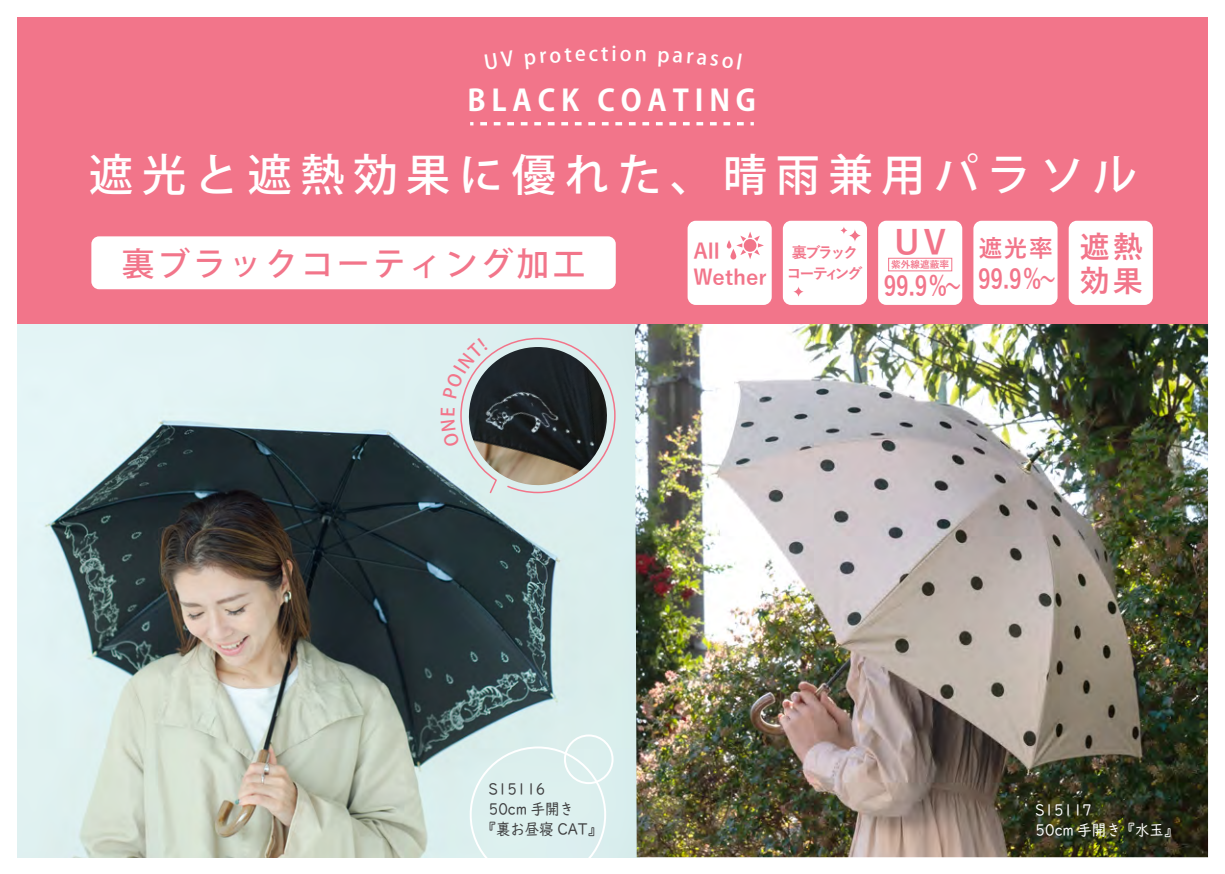
<style>
.page{position:relative;width:1225px;height:874px;background:#fff}
.page>*{position:absolute;margin:0;border:0;box-sizing:border-box;transform-origin:0 0}
.t1{font:500 44px "Koz Go Pr 6 N";letter-spacing:.2em;color:#fff}
.t2{font:700 33.4px "Yu Gothic";color:#f2758a}
.t3{font:500 32.6px "Koz Go Pr 6 N";letter-spacing:.1em;color:#f2758a}
.t4{font:700 30px/34.4px "Yu Gothic";color:#f2758a}
.t5{font:700 29.2px "Koz Go Pr 6 N";letter-spacing:.2em;color:#fff}
.t6{font:700 27.2px "Yu Gothic";color:#f2758a;scale:.8 1}
.t7{font:700 23.8px "Yu Gothic";color:#f2758a}
.t8{font:700 21px/25.8px "Yu Gothic";color:#f2758a}
.t9{font:500 20px "Koz Go Pr 6 N";color:#fff}
.t10{font:16px "UD Digi Kyokasho NP R";color:#3e3e3f;scale:.9 1}
.t11{font:16px/20.2px "UD Digi Kyokasho NP R";color:#fff;scale:.9 1}
.t12{font:700 15.2px/21.2px "Yu Gothic";letter-spacing:-.17em;color:#f2758a;text-align:center}
.t13{font:700 9.8px "Yu Gothic";color:#f2758a}
</style>
<div class="page">
<img style="left:17px;top:324px;width:618px;height:532px">
<img style="left:635px;top:324px;width:573px;height:532px">
<div style="left:17px;top:17px;width:1191px;height:307px;background:#f2758a"></div>
<div style="left:91px;top:236px;width:525px;height:53px;background:#fff;border-radius:8px"></div>
<svg style="left:480px;top:122px;width:274px;height:3px"></svg>
<div style="left:878px;top:220px;width:84px;height:85px;background:#fff;border-radius:8px"></div>
<div style="left:888px;top:258px;width:64px;height:13px;border:1px solid #f2758a"></div>
<div style="left:687px;top:221px;width:84px;height:84px;background:#fff;border-radius:8px"></div>
<svg style="left:736px;top:232px;width:28px;height:27px"></svg>
<svg style="left:730px;top:248px;width:6px;height:11px"></svg>
<svg style="left:726px;top:240px;width:5px;height:8px"></svg>
<div style="left:783px;top:221px;width:84px;height:84px;background:#fff;border-radius:8px"></div>
<svg style="left:848px;top:229px;width:13px;height:13px"></svg>
<svg style="left:793px;top:286px;width:11px;height:11px"></svg>
<svg style="left:840px;top:226px;width:8px;height:8px"></svg>
<div style="left:973px;top:221px;width:84px;height:84px;background:#fff;border-radius:8px"></div>
<div style="left:1068px;top:221px;width:84px;height:84px;background:#fff;border-radius:8px"></div>
<div style="left:470px;top:746px;width:136px;height:110px;background:#dcefee"></div>
<div style="left:564px;top:734px;width:49px;height:49px;border:2px solid #fff;border-radius:50%"></div>
<svg style="left:440px;top:337px;width:176px;height:157px;background:#7f8585"></svg>
<p class="t9" style="left:601px;top:42px;width:17px">ti</p>
<h3 class="t5" style="left:467px;top:83px;width:290px">BLACK COATING</h3>
<h1 class="t1" style="left:89px;top:150px;width:1049px">遮光と遮熱効果に優れた、晴雨兼用パラソル</h1>
<h3 class="t3" style="left:122px;top:246px;width:465px">裏ブラックコーティング加工</h3>
<h2 class="t2" style="left:894px;top:224px;width:53px">UV</h2>
<h3 class="t6" style="left:883px;top:271px;width:98px">99.9%～</h3>
<h3 class="t8" style="left:693px;top:238px;width:75px">All<br>Wether</h3>
<p class="t12" style="left:786px;top:242px;width:78px">裏ブラックコーティング</p>
<h3 class="t7" style="left:978px;top:235px;width:76px">遮光率</h3>
<p class="t13" style="left:891px;top:259px;width:60px">紫外線遮蔽率</p>
<h3 class="t6" style="left:978px;top:264px;width:98px">99.9%～</h3>
<h3 class="t4" style="left:1079px;top:230px;width:65px">遮熱効果</h3>
<p class="t10" style="left:488px;top:779px;width:65px">S15116</p>
<p class="t10" style="left:489px;top:799px;width:96px">50cm 手開き</p>
<p class="t10" style="left:482px;top:819px;width:135px">『裏お昼寝 CAT』</p>
<p class="t11" style="left:1035px;top:799px;width:161px">S15117<br>50cm 手開き『水玉』</p>
</div>
